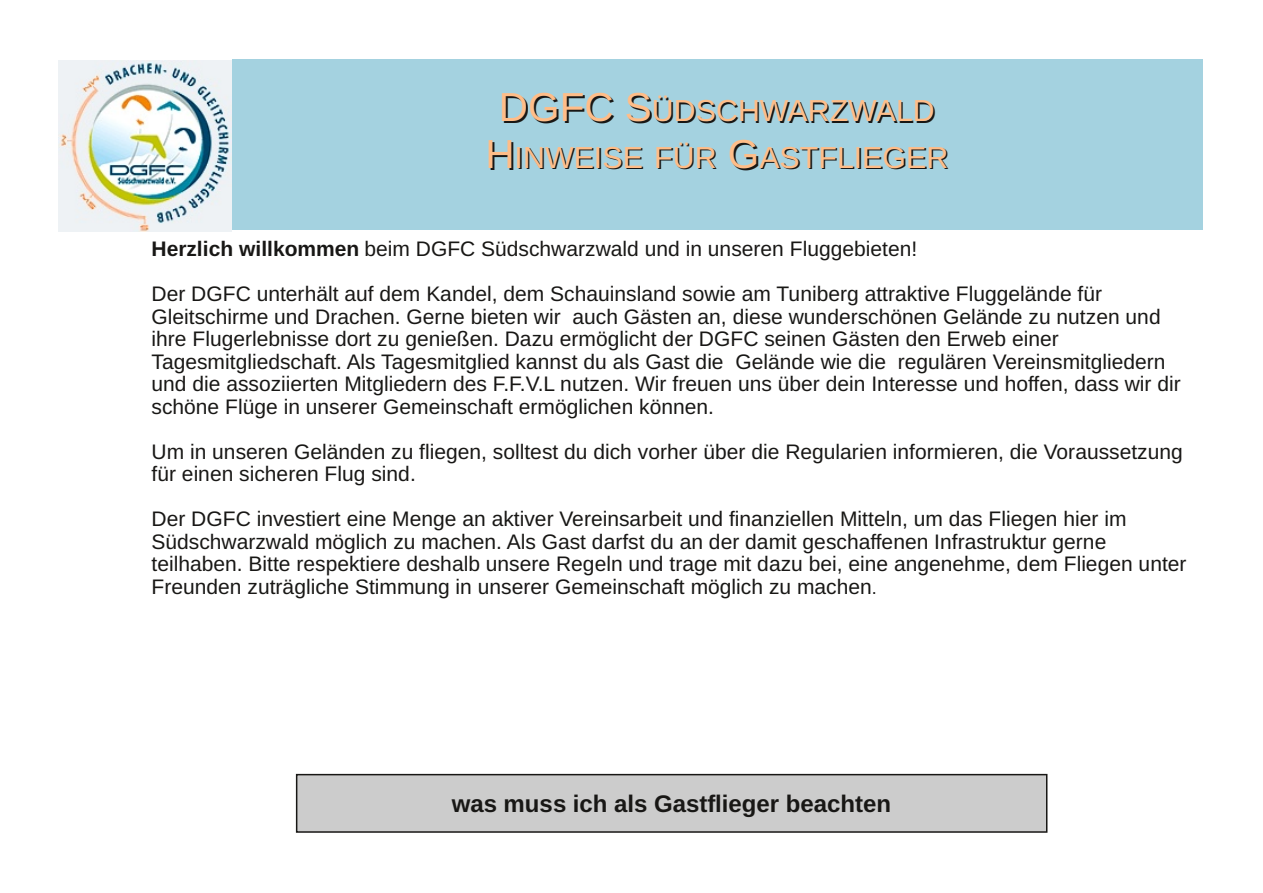
<style>
.page{position:relative;width:1263px;height:893px;background:#fff}
.page>*{position:absolute;margin:0;border:0;box-sizing:border-box;transform-origin:0 0}
.t1{font:30.3px/46.5px "Arimo";color:#181715;text-align:center}
.t2{font:700 24px "Arimo";color:#181715}
.t3{font:21px/22.5px "Arimo";color:#181715}
.s1{font-size:40.5px}
.s2{color:#ffbd88}
.s3{font-weight:700}
.s4{font-size:18px}
</style>
<div class="page">
<img style="left:58px;top:60px;width:173px;height:171px">
<div style="left:232px;top:59px;width:970px;height:170px;background:#a4d2e0"></div>
<div style="left:297px;top:775px;width:750px;height:57px;background:#ccc"></div>
<div style="left:296px;top:774px;width:751px;height:59px;border:2px solid #181715"></div>
<h1 class="t1" style="left:487px;top:89px;width:464px"><span class="s1">DGFC S</span>ÜDSCHWARZWALD<br><span class="s1">H</span><span class="s2">I</span>NWE<span class="s2">I</span>SE FÜR <span class="s1">G</span>ASTFL<span class="s2">I</span>EGER</h1>
<p class="t3" style="left:152px;top:226px;width:952px;line-height:45px"><span class="s3">Herzlich willkommen</span> beim DGFC Südschwarzwald und in unseren Fluggebieten!<br>Der DGFC unterhält auf dem Kandel, dem Schauinsland sowie am Tuniberg attraktive Fluggelände für</p>
<p class="t3" style="left:152px;top:305px;width:1031px">Gleitschirme und Drachen. Gerne bieten wir auch Gästen an, diese wunderschönen Gelände zu nutzen und ihre Flugerlebnisse dort zu genießen. Dazu ermöglicht der DGFC seinen Gästen den Erweb einer Tagesmitgliedschaft. Als Tagesmitglied kannst du als Gast die Gelände wie die regulären Vereinsmitgliedern und die assoziierten Mitgliedern des F.F.V.L nutzen. Wir freuen uns über dein Interesse und hoffen, dass wir dir schöne Flüge in unserer Gemeinschaft ermöglichen können.</p>
<p class="t3" style="left:152px;top:440px;width:1033px">Um in unseren Geländen zu fliegen, solltest du dich vorher über die Regularien informieren, die Voraussetzung für einen sicheren Flug sind.</p>
<p class="t3" style="left:152px;top:508px;width:1036px">Der DGFC investiert eine Menge an aktiver Vereinsarbeit und finanziellen Mitteln, um das Fliegen hier im Südschwarzwald möglich zu machen. Als Gast darfst du an der damit geschaffenen Infrastruktur gerne teilhaben. Bitte respektiere deshalb unsere Regeln und trage mit dazu bei, eine angenehme, dem Fliegen unter Freunden zuträgliche Stimmung in unserer Gemeinschaft möglich zu machen<span class="s4">.</span></p>
<p class="t2" style="left:452px;top:791px;width:441px">was muss ich als Gastflieger beachten</p>
</div>
